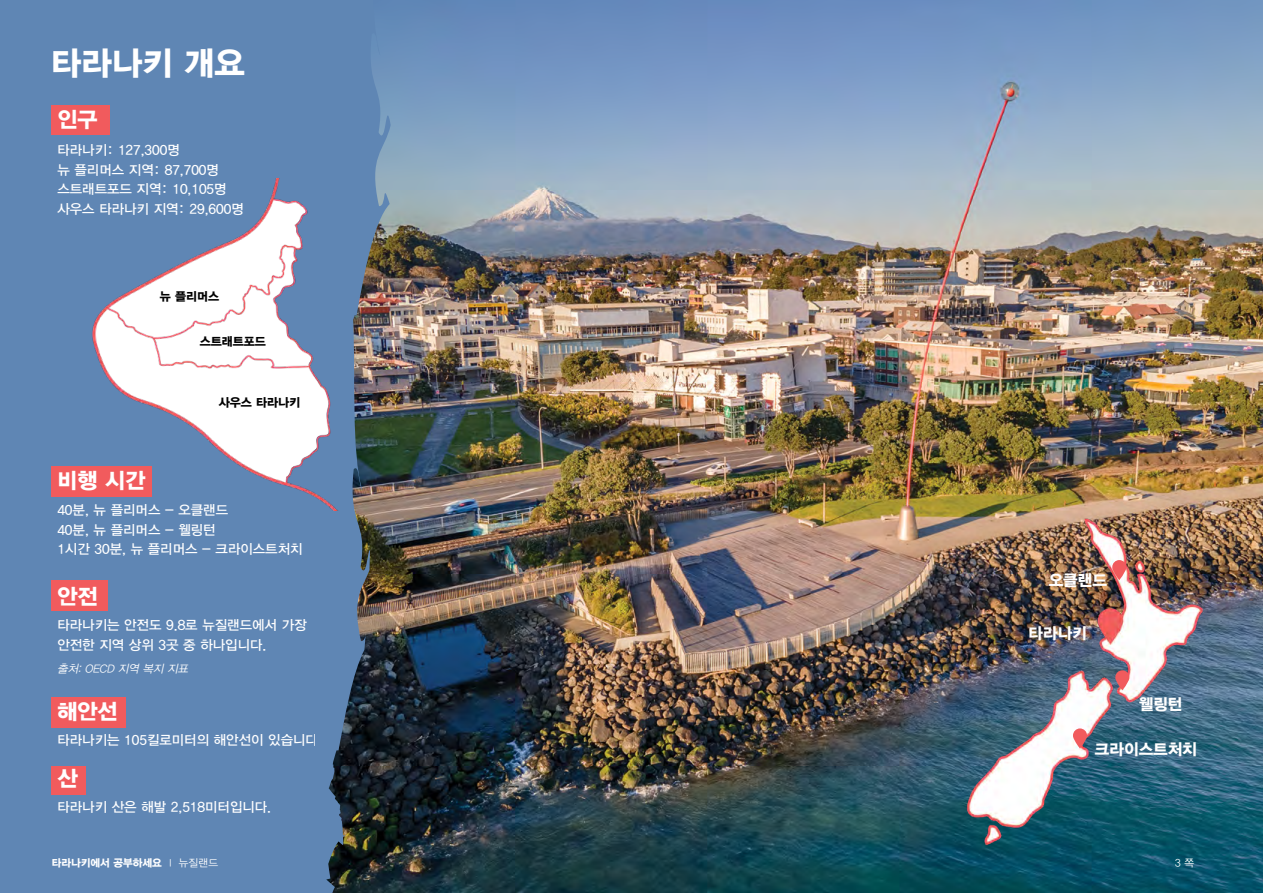
<style>
.page{position:relative;width:1263px;height:893px;background:#5f86b4}
.page>*{position:absolute;margin:0;border:0;box-sizing:border-box;transform-origin:0 0}
.t1{font:33px "YDIYGO360";color:#fff}
.t2{font:21.75px "YDIYGO360";color:#fff}
.t3{font:15.9px "YDIYGO360";color:#fff}
.t4{font:13.5px/19.5px "YDIYGO330";color:#fff}
.t5{font:12px "YDIYGO360";color:#000}
.t6{font:italic 11.25px "YDIYGO120";color:#fff}
.t7{font:10.5px "YDIYGO360";color:#fff}
.t8{font:10.5px "YDIYGO120";color:#fff}
.s1{font-family:"YDIYGO120"}
</style>
<div class="page">
<img style="left:402px;top:0;width:861px;height:893px">
<div style="left:51px;top:105px;width:58px;height:30px;background:#f15b5d"></div>
<div style="left:51px;top:766px;width:34px;height:28px;background:#f15b5d"></div>
<div style="left:51px;top:697px;width:74px;height:31px;background:#f15b5d"></div>
<img style="left:326px;top:47px;width:76px;height:846px">
<img style="left:955px;top:500px;width:270px;height:348px">
<svg style="left:1112px;top:560px;width:14px;height:20px"></svg>
<svg style="left:1115px;top:670px;width:14px;height:20px"></svg>
<svg style="left:1073px;top:728px;width:14px;height:20px"></svg>
<div style="left:51px;top:466px;width:100px;height:31px;background:#f15b5d"></div>
<div style="left:51px;top:581px;width:57px;height:30px;background:#f15b5d"></div>
<img style="left:92px;top:179px;width:288px;height:331px">
<div style="left:159px;top:287px;width:74px;height:19px;background:#fff"></div>
<div style="left:193px;top:332px;width:80px;height:19px;background:#fff"></div>
<div style="left:209px;top:387px;width:79px;height:34px;background:#fff"></div>
<div style="left:174px;top:273px;width:51px;height:16px;background:#fff"></div>
<h1 class="t1" style="left:51px;top:44px;width:195px">타라나키 개요</h1>
<h2 class="t2" style="left:57px;top:107px;width:41px">인구</h2>
<p class="t4" style="left:57px;top:141px;width:188px">타라나키: 127,300명<br>뉴 플리머스 지역: 87,700명 스트래트포드 지역: 10,105명 사우스 타라나키 지역: 29,600명</p>
<p class="t5" style="left:160px;top:289px;width:61px">뉴 플리머스</p>
<p class="t5" style="left:200px;top:334px;width:68px">스트래트포드</p>
<p class="t5" style="left:219px;top:395px;width:83px">사우스 타라나키</p>
<h2 class="t2" style="left:57px;top:468px;width:89px">비행 시간</h2>
<p class="t4" style="left:57px;top:501px;width:247px">40분, 뉴 플리머스 - 오클랜드<br>40분, 뉴 플리머스 - 웰링턴<br>1시간 30분, 뉴 플리머스 - 크라이스트처치</p>
<h2 class="t2" style="left:57px;top:584px;width:41px">안전</h2>
<p class="t4" style="left:57px;top:616px;width:251px">타라나키는 안전도 9.8로 뉴질랜드에서 가장 안전한 지역 상위 3곳 중 하나입니다.</p>
<p class="t6" style="left:57px;top:663px;width:135px">출처: OECD 지역 복지 지표</p>
<h2 class="t2" style="left:57px;top:699px;width:61px">해안선</h2>
<p class="t4" style="left:57px;top:731px;width:266px">타라나키는 105킬로미터의 해안선이 있습니다.</p>
<h2 class="t2" style="left:57px;top:766px;width:21px">산</h2>
<p class="t4" style="left:57px;top:798px;width:215px">타라나키 산은 해발 2,518미터입니다.</p>
<p class="t3" style="left:1049px;top:571px;width:60px">오클랜드</p>
<p class="t3" style="left:1028px;top:624px;width:60px">타라나키</p>
<p class="t3" style="left:1139px;top:695px;width:45px">웰링턴</p>
<p class="t3" style="left:1095px;top:740px;width:104px">크라이스트처치</p>
<p class="t7" style="left:52px;top:857px;width:168px">타라나키에서 공부하세요 <span class="s1">I 뉴질랜드</span></p>
<p class="t8" style="left:1175px;top:857px;width:21px">3 쪽</p>
</div>
